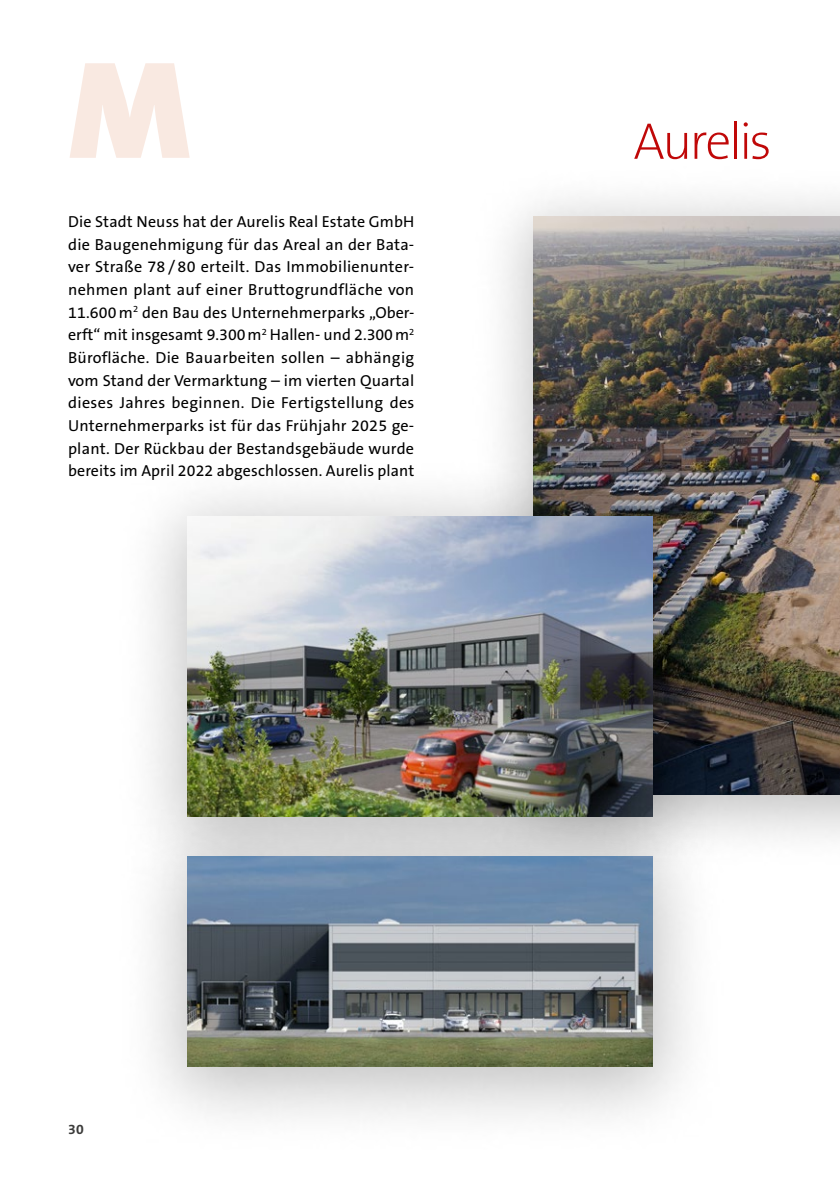
<style>
.page{position:relative;width:840px;height:1191px;background:#fff}
.page>*{position:absolute;margin:0;border:0;box-sizing:border-box;transform-origin:0 0}
.Projekt_Buchstabe_Ge{font:900 140px "The Sans B9";color:#f9e9e1}
.Projekttitel_Gewerbe{font:200 52px "The Sans B2";letter-spacing:-.055em;color:#c00808}
.Mengentext{font:16px/22.6px "The Sans B5 Plain";letter-spacing:.01em;color:#000;text-align:justify}
.t1{font:700 14px "The Sans B7";color:#3b3b3a}
</style>
<div class="page">
<div style="left:468px;top:162px;width:371px;height:708px;background:#000;opacity:.25"></div>
<img style="left:533px;top:216px;width:306px;height:578px">
<div style="left:111px;top:453px;width:616px;height:452px;background:#000;opacity:.25"></div>
<img style="left:187px;top:516px;width:465px;height:277px">
<div style="left:111px;top:793px;width:616px;height:361px;background:#000;opacity:.25"></div>
<img style="left:187px;top:856px;width:465px;height:210px">
<p class="Projekt_Buchstabe_Ge" style="left:69px;top:35px;width:123px">M</p>
<p class="Mengentext" style="left:68px;top:211px;width:348px">Die Stadt Neuss hat der Aurelis Real Estate GmbH die Baugenehmigung für das Areal an der Bata&shy;ver Straße 78 / 80 erteilt. Das Immobilienunter&shy;nehmen plant auf einer Bruttogrundfläche von 11.600m<sup>2</sup> den Bau des Unternehmerparks „Ober&shy;erft“ mit insgesamt 9.300m<sup>2</sup> Hallen- und 2.300m<sup>2<br></sup>Bürofläche. Die Bauarbeiten sollen – abhängig vom Stand der Vermarktung – im vierten Quartal dieses Jahres beginnen. Die Fertigstellung des Unternehmerparks ist für das Frühjahr 2025 ge&shy;plant. Der Rückbau der Bestandsgebäude wurde bereits im April 2022 abgeschlossen. Aurelis plant</p>
<p class="Projekttitel_Gewerbe" style="left:633px;top:115px;width:140px">Aurelis</p>
<p class="t1" style="left:68px;top:1122px;width:17px">30</p>
</div>
